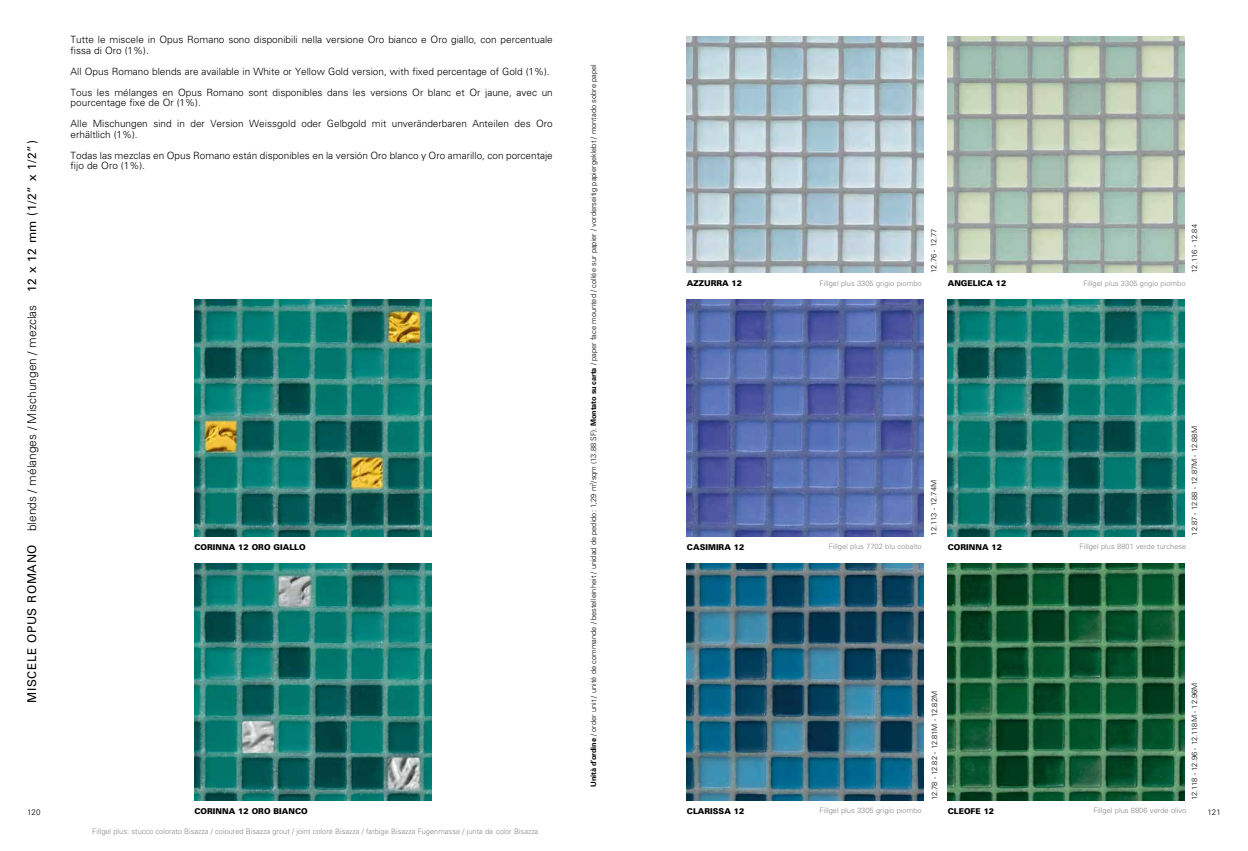
<style>
.page{position:relative;width:1248px;height:851px;background:#fff}
.page>*{position:absolute;margin:0;border:0;box-sizing:border-box;transform-origin:0 0}
.t1{font:12px "Univers LT Std";letter-spacing:.05em;color:#000}
.t2{font:300 10px/21px "Univers LT Std";color:#000}
.t3{font:900 8px "Univers LT Std";color:#000}
.t4{font:300 8px "Univers LT Std";color:#000}
.t5{font:300 7.5px "Univers LT Std";color:#000}
.t6{font:300 7.5px "Univers LT Std";color:#878786}
.s1{font-weight:300}
.s2{font-weight:700}
</style>
<div class="page">
<img style="left:947px;top:36px;width:237px;height:237px">
<img style="left:947px;top:563px;width:237px;height:237px">
<img style="left:194px;top:563px;width:237px;height:237px">
<img style="left:947px;top:300px;width:237px;height:236px">
<img style="left:194px;top:300px;width:237px;height:236px">
<img style="left:687px;top:36px;width:236px;height:237px">
<img style="left:687px;top:563px;width:236px;height:237px">
<img style="left:687px;top:300px;width:236px;height:236px">
<p class="t1" style="left:25px;top:702px;width:564px;rotate:-90deg">MISCELE OPUS ROMANO <span class="s1">blends / mélanges / Mischungen / mezclas</span> 12 x 12 mm (1/2” x 1/2”)</p>
<p class="t2" style="left:71px;top:34px;width:483px;line-height:10.5px">Tutte le miscele in Opus Romano sono disponibili nella versione Oro bianco e Oro giallo, con percentuale fissa di Oro (1%).</p>
<p class="t2" style="left:71px;top:61px;width:483px">All Opus Romano blends are available in White or Yellow Gold version, with fixed percentage of Gold (1%).<br>Tous les mélanges en Opus Romano sont disponibles dans les versions Or blanc et Or jaune, avec un</p>
<p class="t2" style="left:71px;top:92px;width:483px">pourcentage fixe de Or (1%).<br>Alle Mischungen sind in der Version Weissgold oder Gelbgold mit unveränderbaren Anteilen des Oro</p>
<p class="t2" style="left:71px;top:124px;width:483px">erhältlich (1%).<br>Todas las mezclas en Opus Romano están disponibles en la versión Oro blanco y Oro amarillo, con porcentaje</p>
<p class="t2" style="left:71px;top:155px;width:76px">fijo de Oro (1%).</p>
<p class="t5" style="left:589px;top:786px;width:723px;rotate:-90deg"><span class="s2">Unità d’ordine</span> / order unit / unité de commande / bestelleinheit / unidad de pedido: 1,29 m<sup>2</sup>/sqm (13.88 SF). <span class="s2">Montato su carta</span> / paper face mounted / collée sur papier / vorderseitig papiergeklebt / montado sobre papel</p>
<p class="t5" style="left:1189px;top:273px;width:50px;rotate:-90deg">12.116 - 12.84</p>
<p class="t5" style="left:929px;top:273px;width:46px;rotate:-90deg">12.76 - 12.77</p>
<p class="t3" style="left:687px;top:278px;width:57px">AZZURRA 12</p>
<p class="t6" style="left:819px;top:278px;width:104px">Fillgel plus 3305 grigio piombo</p>
<p class="t3" style="left:947px;top:278px;width:60px">ANGELICA 12</p>
<p class="t6" style="left:1083px;top:278px;width:104px">Fillgel plus 3305 grigio piombo</p>
<p class="t5" style="left:1189px;top:535px;width:111px;rotate:-90deg">12.87 - 12.88 - 12.87M - 12.88M</p>
<p class="t5" style="left:929px;top:535px;width:57px;rotate:-90deg">12.113 - 12.74M</p>
<p class="t3" style="left:194px;top:541px;width:113px">CORINNA 12 ORO GIALLO</p>
<p class="t3" style="left:947px;top:541px;width:56px">CORINNA 12</p>
<p class="t6" style="left:1079px;top:542px;width:108px">Fillgel plus 8801 verde turchese</p>
<p class="t3" style="left:687px;top:541px;width:59px">CASIMIRA 12</p>
<p class="t6" style="left:828px;top:542px;width:94px">Fillgel plus 7702 blu cobalto</p>
<p class="t5" style="left:1189px;top:800px;width:119px;rotate:-90deg">12.118 - 12.96 - 12.118M - 12.96M</p>
<p class="t5" style="left:929px;top:800px;width:111px;rotate:-90deg">12.78 - 12.82 - 12.81M - 12.82M</p>
<p class="t3" style="left:194px;top:805px;width:115px">CORINNA 12 ORO BIANCO</p>
<p class="t3" style="left:947px;top:805px;width:48px">CLEOFE 12</p>
<p class="t6" style="left:1093px;top:805px;width:94px">Fillgel plus 8806 verde olivo</p>
<p class="t3" style="left:687px;top:805px;width:59px">CLARISSA 12</p>
<p class="t6" style="left:819px;top:805px;width:104px">Fillgel plus 3305 grigio piombo</p>
<p class="t4" style="left:27px;top:807px;width:15px">120</p>
<p class="t4" style="left:1207px;top:807px;width:15px">121</p>
<p class="t6" style="left:92px;top:826px;width:447px">Fillgel plus: stucco colorato Bisazza / coloured Bisazza grout / joint coloré Bisazza / farbige Bisazza Fugenmasse / junta de color Bisazza</p>
</div>
